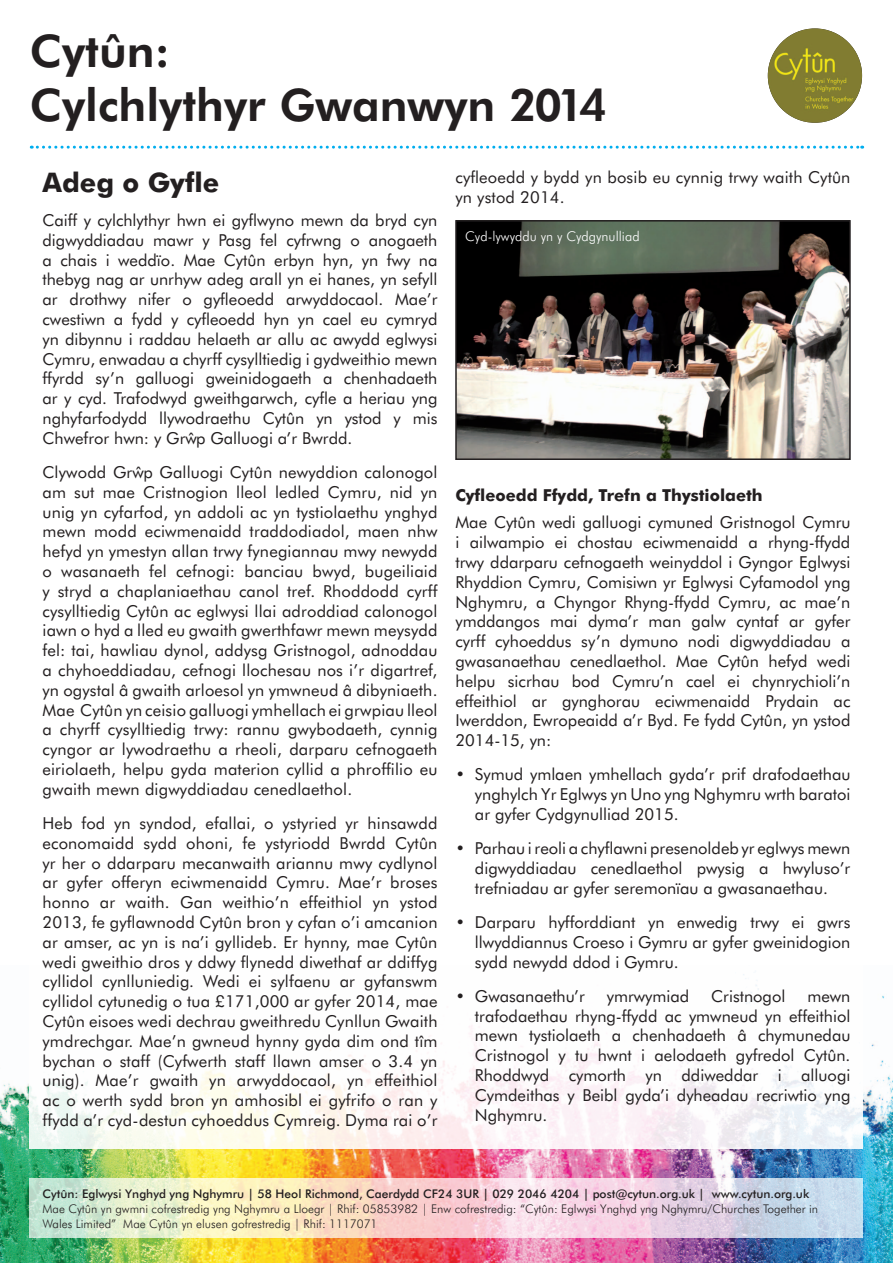
<style>
.page{position:relative;width:893px;height:1263px;background:#fff}
.page>*{position:absolute;margin:0;border:0;box-sizing:border-box;transform-origin:0 0}
.t1{font:800 45px/54px "Futura BT";color:#231f20}
.t2{font:700 27px "Futura BT";color:#231f20}
.t3{font:16.5px/19.8px "Futura BT";color:#231f20;text-align:justify}
.t4{font:700 16.5px "Futura BT";color:#231f20}
.t5{font:300 13.5px "Futura BT";color:#fff}
.t6{font:300 12px/15px "Futura BT";color:#231f20}
.t7{font:500 12px "Futura BT";color:#231f20}
</style>
<div class="page">
<img style="left:0;top:995px;width:893px;height:268px">
<div style="left:30px;top:808px;width:833px;height:340px;background:#fff"></div>
<img style="left:768px;top:28px;width:94px;height:95px;border-radius:47px">
<svg style="left:31px;top:146px;width:832px;height:3px"></svg>
<svg style="left:30px;top:1178px;width:833px;height:59px;background:#e9ddd7"></svg>
<img style="left:458px;top:223px;width:390px;height:234px">
<div style="left:455px;top:220px;width:396px;height:240px;border:2px solid #231f20"></div>
<h1 class="t1" style="left:30px;top:23px;width:579px">Cytûn:<br>Cylchlythyr Gwanwyn 2014</h1>
<h2 class="t2" style="left:43px;top:166px;width:178px">Adeg o Gyfle</h2>
<p class="t3" style="left:43px;top:210px;width:396px">Caiff y cylchlythyr hwn ei gyflwyno mewn da bryd cyn digwyddiadau mawr y Pasg fel cyfrwng o anogaeth a chais i weddïo. Mae Cytûn erbyn hyn, yn fwy na thebyg nag ar unrhyw adeg arall yn ei hanes, yn sefyll ar drothwy nifer o gyfleoedd arwyddocaol. Mae’r cwestiwn a fydd y cyfleoedd hyn yn cael eu cymryd yn dibynnu i raddau helaeth ar allu ac awydd eglwysi Cymru, enwadau a chyrff cysylltiedig i gydweithio mewn ffyrdd sy’n galluogi gweinidogaeth a chenhadaeth ar y cyd. Trafodwyd gweithgarwch, cyfle a heriau yng nghyfarfodydd llywodraethu Cytûn yn ystod y mis Chwefror hwn: y Grwˆp Galluogi a’r Bwrdd.</p>
<p class="t3" style="left:43px;top:462px;width:396px">Clywodd Grwˆp Galluogi Cytûn newyddion calonogol am sut mae Cristnogion lleol ledled Cymru, nid yn unig yn cyfarfod, yn addoli ac yn tystiolaethu ynghyd mewn modd eciwmenaidd traddodiadol, maen nhw hefyd yn ymestyn allan trwy fynegiannau mwy newydd o wasanaeth fel cefnogi: banciau bwyd, bugeiliaid y stryd a chaplaniaethau canol tref. Rhoddodd cyrff cysylltiedig Cytûn ac eglwysi llai adroddiad calonogol iawn o hyd a lled eu gwaith gwerthfawr mewn meysydd fel: tai, hawliau dynol, addysg Gristnogol, adnoddau a chyhoeddiadau, cefnogi llochesau nos i’r digartref, yn ogystal â gwaith arloesol yn ymwneud â dibyniaeth.<br>Mae Cytûn yn ceisio galluogi ymhellach ei grwpiau lleol a chyrff cysylltiedig trwy: rannu gwybodaeth, cynnig cyngor ar lywodraethu a rheoli, darparu cefnogaeth eiriolaeth, helpu gyda materion cyllid a phroffilio eu gwaith mewn digwyddiadau cenedlaethol.</p>
<p class="t3" style="left:43px;top:813px;width:397px">Heb fod yn syndod, efallai, o ystyried yr hinsawdd economaidd sydd ohoni, fe ystyriodd Bwrdd Cytûn yr her o ddarparu mecanwaith ariannu mwy cydlynol ar gyfer offeryn eciwmenaidd Cymru. Mae’r broses honno ar waith. Gan weithio’n effeithiol yn ystod 2013, fe gyflawnodd Cytûn bron y cyfan o’i amcanion ar amser, ac yn is na’i gyllideb. Er hynny, mae Cytûn wedi gweithio dros y ddwy flynedd diwethaf ar ddiffyg cyllidol cynlluniedig. Wedi ei sylfaenu ar gyfanswm cyllidol cytunedig o tua £171,000 ar gyfer 2014, mae Cytûn eisoes wedi dechrau gweithredu Cynllun Gwaith ymdrechgar. Mae’n gwneud hynny gyda dim ond tîm bychan o staff (Cyfwerth staff llawn amser o 3.4 yn unig). Mae’r gwaith yn arwyddocaol, yn effeithiol ac o werth sydd bron yn amhosibl ei gyfrifo o ran y ffydd a’r cyd-destun cyhoeddus Cymreig. Dyma rai o’r</p>
<p class="t3" style="left:455px;top:167px;width:396px">cyfleoedd y bydd yn bosib eu cynnig trwy waith Cytûn yn ystod 2014.</p>
<p class="t5" style="left:465px;top:228px;width:176px">Cyd-lywyddu yn y Cydgynulliad</p>
<p class="t4" style="left:455px;top:485px;width:309px">Cyfleoedd Ffydd, Trefn a Thystiolaeth</p>
<p class="t3" style="left:455px;top:512px;width:396px">Mae Cytûn wedi galluogi cymuned Gristnogol Cymru i ailwampio ei chostau eciwmenaidd a rhyng-ffydd trwy ddarparu cefnogaeth weinyddol i Gyngor Eglwysi Rhyddion Cymru, Comisiwn yr Eglwysi Cyfamodol yng Nghymru, a Chyngor Rhyng-ffydd Cymru, ac mae’n ymddangos mai dyma’r man galw cyntaf ar gyfer cyrff cyhoeddus sy’n dymuno nodi digwyddiadau a gwasanaethau cenedlaethol. Mae Cytûn hefyd wedi helpu sicrhau bod Cymru’n cael ei chynrychioli’n effeithiol ar gynghorau eciwmenaidd Prydain ac Iwerddon, Ewropeaidd a’r Byd. Fe fydd Cytûn, yn ystod 2014-15, yn:</p>
<p class="t3" style="left:475px;top:764px;width:377px;text-indent:-19px">• Symud ymlaen ymhellach gyda’r prif drafodaethau ynghylch Yr Eglwys yn Uno yng Nghymru wrth baratoi ar gyfer Cydgynulliad 2015.</p>
<p class="t3" style="left:475px;top:838px;width:377px;text-indent:-19px">• Parhau i reoli a chyflawni presenoldeb yr eglwys mewn digwyddiadau cenedlaethol pwysig a hwyluso’r trefniadau ar gyfer seremonïau a gwasanaethau.</p>
<p class="t3" style="left:475px;top:912px;width:377px;text-indent:-19px">• Darparu hyfforddiant yn enwedig trwy ei gwrs llwyddiannus Croeso i Gymru ar gyfer gweinidogion sydd newydd ddod i Gymru.</p>
<p class="t3" style="left:455px;top:986px;width:131px">• Gwasanaethu’r</p>
<p class="t3" style="left:607px;top:986px;width:84px">ymrwymiad</p>
<p class="t3" style="left:711px;top:986px;width:76px">Cristnogol</p>
<p class="t3" style="left:475px;top:986px;width:377px;text-indent:332px">mewn trafodaethau rhyng-ffydd ac ymwneud yn effeithiol mewn tystiolaeth a chenhadaeth â chymunedau Cristnogol y tu hwnt i aelodaeth gyfredol Cytûn.<br>Rhoddwyd cymorth yn ddiweddar i alluogi Cymdeithas y Beibl gyda’i dyheadau recriwtio yng Nghymru.</p>
<p class="t7" style="left:43px;top:1186px;width:768px">Cytûn: Eglwysi Ynghyd yng Nghymru | 58 Heol Richmond, Caerdydd CF24 3UR | 029 2046 4204 | post@cytun.org.uk | www.cytun.org.uk</p>
<p class="t6" style="left:43px;top:1201px;width:777px">Mae Cytûn yn gwmni cofrestredig yng Nghymru a Lloegr | Rhif: 05853982 | Enw cofrestredig: “Cytûn: Eglwysi Ynghyd yng Nghymru/Churches Together in<br>Wales Limited” Mae Cytûn yn elusen gofrestredig | Rhif: 1117071</p>
</div>
